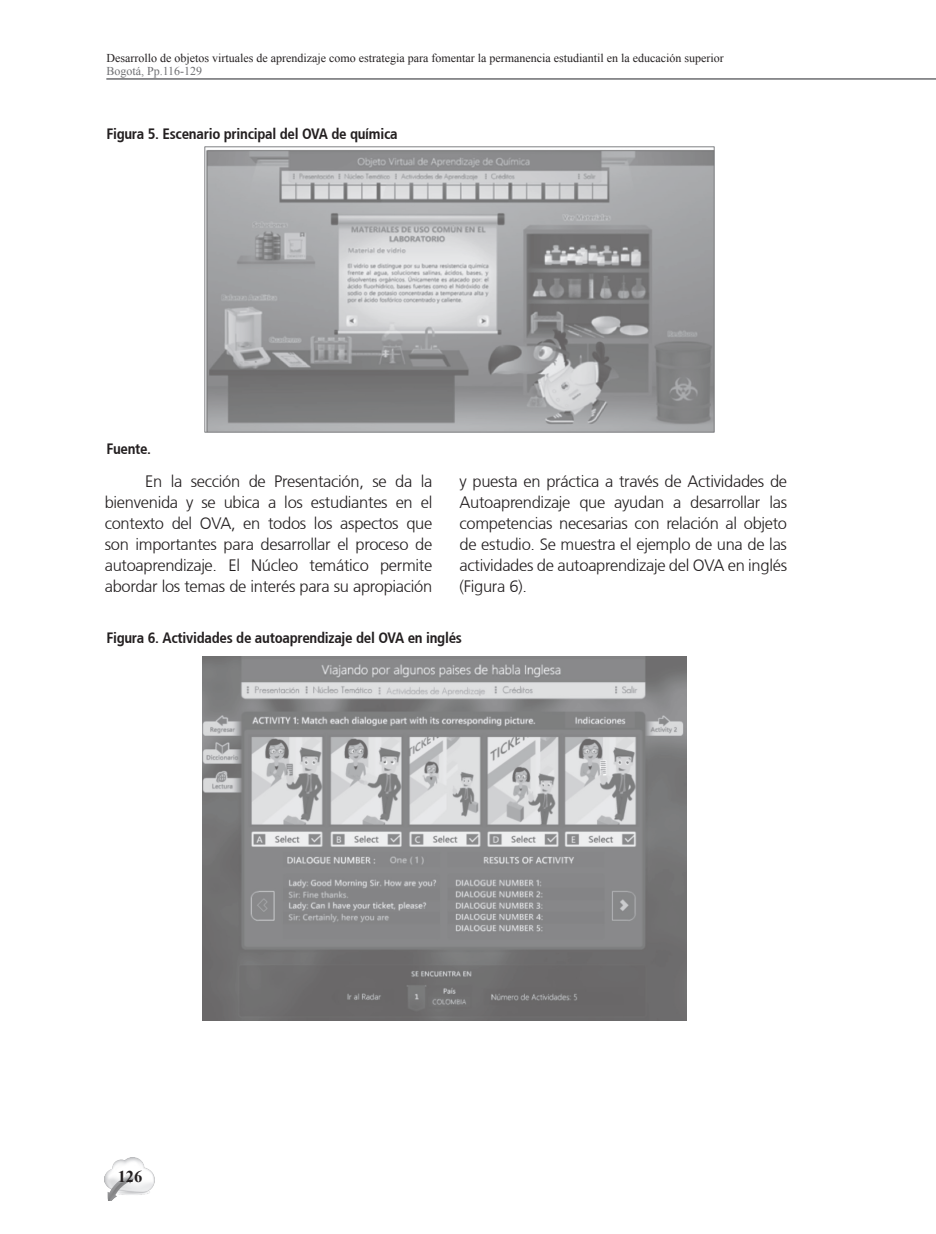
<style>
.page{position:relative;width:936px;height:1234px;background:#fff}
.page>*{position:absolute;margin:0;border:0;box-sizing:border-box;transform-origin:0 0}
.t1{font:300 16.5px/21px "Articulate";letter-spacing:-.02em;color:#231f20;text-align:justify}
.t2{font:700 16.5px "Times New Roman";color:#231f20}
.t3{font:700 15px "Articulate Narrow";letter-spacing:-.02em;color:#231f20}
.t4{font:12px "Times New Roman";color:#231f20}
.t5{font:12px "Times New Roman";color:#6f7073}
</style>
<div class="page">
<hr style="left:106px;top:78px;width:829px;height:2px;background:#6c6d70">
<img style="left:105px;top:1157px;width:50px;height:43px">
<img style="left:204px;top:147px;width:510px;height:286px">
<img style="left:203px;top:656px;width:483px;height:363px">
<p class="t4" style="left:106px;top:50px;width:619px">Desarrollo de objetos virtuales de aprendizaje como estrategia para fomentar la permanencia estudiantil en la educación superior</p>
<p class="t5" style="left:106px;top:63px;width:97px">Bogotá, Pp.116-129</p>
<p class="t3" style="left:106px;top:125px;width:293px">Figura 5. Escenario principal del OVA de química</p>
<p class="t3" style="left:106px;top:440px;width:46px">Fuente.</p>
<p class="t1" style="left:105px;top:470px;width:329px;text-indent:40px">En la sección de Presentación, se da la bienvenida y se ubica a los estudiantes en el contexto del OVA, en todos los aspectos que son importantes para desarrollar el proceso de autoaprendizaje. El Núcleo temático permite abordar los temas de interés para su apropiación</p>
<p class="t1" style="left:459px;top:470px;width:329px">y puesta en práctica a través de Actividades de Autoaprendizaje que ayudan a desarrollar las competencias necesarias con relación al objeto de estudio. Se muestra el ejemplo de una de las actividades de autoaprendizaje del OVA en inglés (Figura 6).</p>
<p class="t3" style="left:106px;top:629px;width:357px">Figura 6. Actividades de autoaprendizaje del OVA en inglés</p>
<p class="t2" style="left:118px;top:1164px;width:26px">126</p>
</div>
